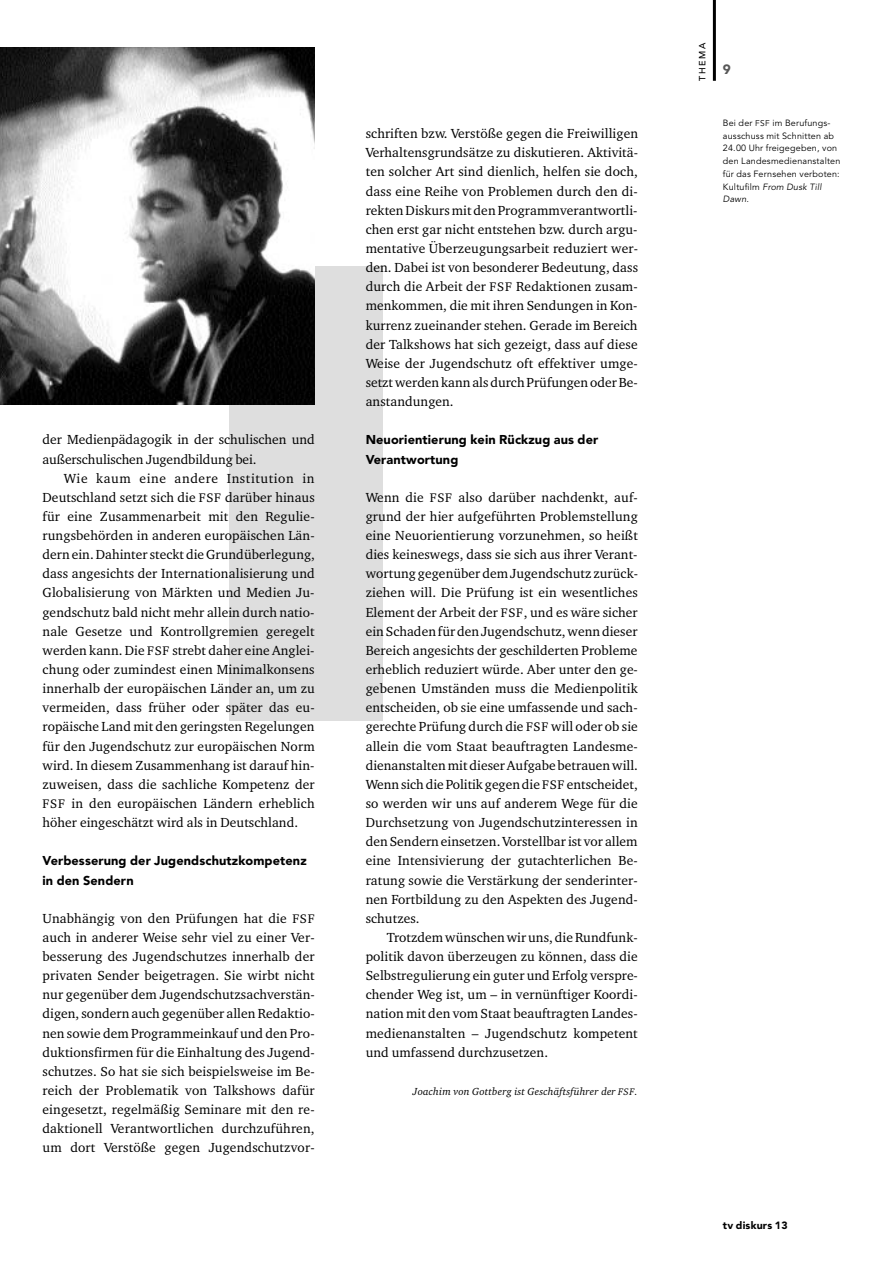
<style>
.page{position:relative;width:893px;height:1263px;background:#fff}
.page>*{position:absolute;margin:0;border:0;box-sizing:border-box;transform-origin:0 0}
.t1{font:13.5px/19.2px "Charter BT";letter-spacing:.005em;color:#000;text-align:justify}
.t2{font:900 13.5px "Avenir";color:#585858}
.t3{font:900 12.75px/19.2px "Avenir";letter-spacing:.01em;color:#000}
.t4{font:italic 10.5px "Charter BT";letter-spacing:.015em;color:#000}
.t5{font:900 10.5px "Avenir";letter-spacing:.02em;color:#000}
.t6{font:9px/12.8px "Avenir";letter-spacing:.02em;color:#000}
.t7{font:500 9px "Avenir";letter-spacing:.165em;color:#000}
.s1{font-size:12.75px}
.s2{font-size:9.75px}
.s3{font-size:8.25px}
.s4{font-style:italic}
</style>
<div class="page">
<div style="left:230px;top:266px;width:153px;height:454px;background:#dedede"></div>
<hr style="left:713px;top:0;width:3px;height:81px;background:#000">
<img style="left:0;top:47px;width:315px;height:357px">
<p class="t1" style="left:43px;top:431px;width:274px">der Medienpädagogik in der schulischen und außerschulischen Jugendbildung bei.</p>
<p class="t1" style="left:43px;top:470px;width:274px;text-indent:21px">Wie kaum eine andere Institution in Deutschland setzt sich die <span class="s1">FSF</span> darüber hinaus für eine Zusammenarbeit mit den Regulie&shy;rungsbehörden in anderen europäischen Län&shy;dern ein. Dahinter steckt die Grundüberlegung, dass angesichts der Internationalisierung und Globalisierung von Märkten und Medien Ju&shy;gendschutz bald nicht mehr allein durch natio&shy;nale Gesetze und Kontrollgremien geregelt werden kann. Die <span class="s1">FSF</span> strebt daher eine Anglei&shy;chung oder zumindest einen Minimalkonsens innerhalb der europäischen Länder an, um zu vermeiden, dass früher oder später das eu&shy;ropäische Land mit den geringsten Regelungen für den Jugendschutz zur europäischen Norm wird. In diesem Zusammenhang ist darauf hin&shy;zuweisen, dass die sachliche Kompetenz der <span class="s1">FSF</span> in den europäischen Ländern erheblich höher eingeschätzt wird als in Deutschland.</p>
<p class="t3" style="left:43px;top:852px;width:266px">Verbesserung der Jugendschutzkompetenz in den Sendern</p>
<p class="t1" style="left:43px;top:910px;width:274px">Unabhängig von den Prüfungen hat die <span class="s1">FSF </span>auch in anderer Weise sehr viel zu einer Ver&shy;besserung des Jugendschutzes innerhalb der privaten Sender beigetragen. Sie wirbt nicht nur gegenüber dem Jugendschutzsachverstän&shy;digen, sondern auch gegenüber allen Redaktio&shy;nen sowie dem Programmeinkauf und den Pro&shy;duktionsfirmen für die Einhaltung des Jugend&shy;schutzes. So hat sie sich beispielsweise im Be&shy;reich der Problematik von Talkshows dafür eingesetzt, regelmäßig Seminare mit den re&shy;daktionell Verantwortlichen durchzuführen, um dort Verstöße gegen Jugendschutzvor-</p>
<p class="t1" style="left:366px;top:125px;width:274px">schriften bzw. Verstöße gegen die Freiwilligen Verhaltensgrundsätze zu diskutieren. Aktivitä&shy;ten solcher Art sind dienlich, helfen sie doch, dass eine Reihe von Problemen durch den di&shy;rekten Diskurs mit den Programmverantwortli&shy;chen erst gar nicht entstehen bzw. durch argu&shy;mentative Überzeugungsarbeit reduziert wer&shy;den. Dabei ist von besonderer Bedeutung, dass durch die Arbeit der <span class="s1">FSF</span> Redaktionen zusam&shy;menkommen, die mit ihren Sendungen in Kon&shy;kurrenz zueinander stehen. Gerade im Bereich der Talkshows hat sich gezeigt, dass auf diese Weise der Jugendschutz oft effektiver umge&shy;setzt werden kann als durch Prüfungen oder Be&shy;anstandungen.</p>
<p class="t3" style="left:366px;top:431px;width:234px">Neuorientierung kein Rückzug aus der<br>Verantwortung</p>
<p class="t1" style="left:366px;top:489px;width:274px">Wenn die <span class="s1">FSF</span> also darüber nachdenkt, auf&shy;grund der hier aufgeführten Problemstellung eine Neuorientierung vorzunehmen, so heißt dies keineswegs, dass sie sich aus ihrer Verant&shy;wortung gegenüber dem Jugendschutz zurück&shy;ziehen will. Die Prüfung ist ein wesentliches Element der Arbeit der <span class="s1">FSF</span>, und es wäre sicher ein Schaden für den Jugendschutz, wenn dieser Bereich angesichts der geschilderten Probleme erheblich reduziert würde. Aber unter den ge&shy;gebenen Umständen muss die Medienpolitik entscheiden, ob sie eine umfassende und sach&shy;gerechte Prüfung durch die <span class="s1">FSF</span> will oder ob sie allein die vom Staat beauftragten Landesme&shy;dienanstalten mit dieser Aufgabe betrauen will.<br>Wenn sich die Politik gegen die <span class="s1">FSF</span> entscheidet, so werden wir uns auf anderem Wege für die Durchsetzung von Jugendschutzinteressen in den Sendern einsetzen. Vorstellbar ist vor allem eine Intensivierung der gutachterlichen Be&shy;ratung sowie die Verstärkung der senderinter&shy;nen Fortbildung zu den Aspekten des Jugend&shy;schutzes.</p>
<p class="t1" style="left:366px;top:929px;width:274px;text-indent:21px">Trotzdem wünschen wir uns, die Rundfunk&shy;politik davon überzeugen zu können, dass die Selbstregulierung ein guter und Erfolg verspre&shy;chender Weg ist, um – in vernünftiger Koordi&shy;nation mit den vom Staat beauftragten Landes&shy;medienanstalten – Jugendschutz kompetent und umfassend durchzusetzen.</p>
<p class="t4" style="left:413px;top:1087px;width:226px">Joachim von Gottberg ist Geschäftsführer der <span class="s2">FSF</span>.</p>
<p class="t7" style="left:699px;top:81px;width:39px;rotate:-90deg">THEMA</p>
<p class="t2" style="left:723px;top:64px;width:9px">9</p>
<p class="t6" style="left:723px;top:117px;width:119px">Bei der <span class="s3">FSF</span> im Berufungs&shy;ausschuss mit Schnitten ab<br>24.00 Uhr freigegeben, von den Landesmedienanstalten für das Fernsehen verboten:<br>Kultufilm <span class="s4">From Dusk Till<br>Dawn.</span></p>
<p class="t5" style="left:723px;top:1221px;width:66px">tv diskurs 13</p>
</div>
